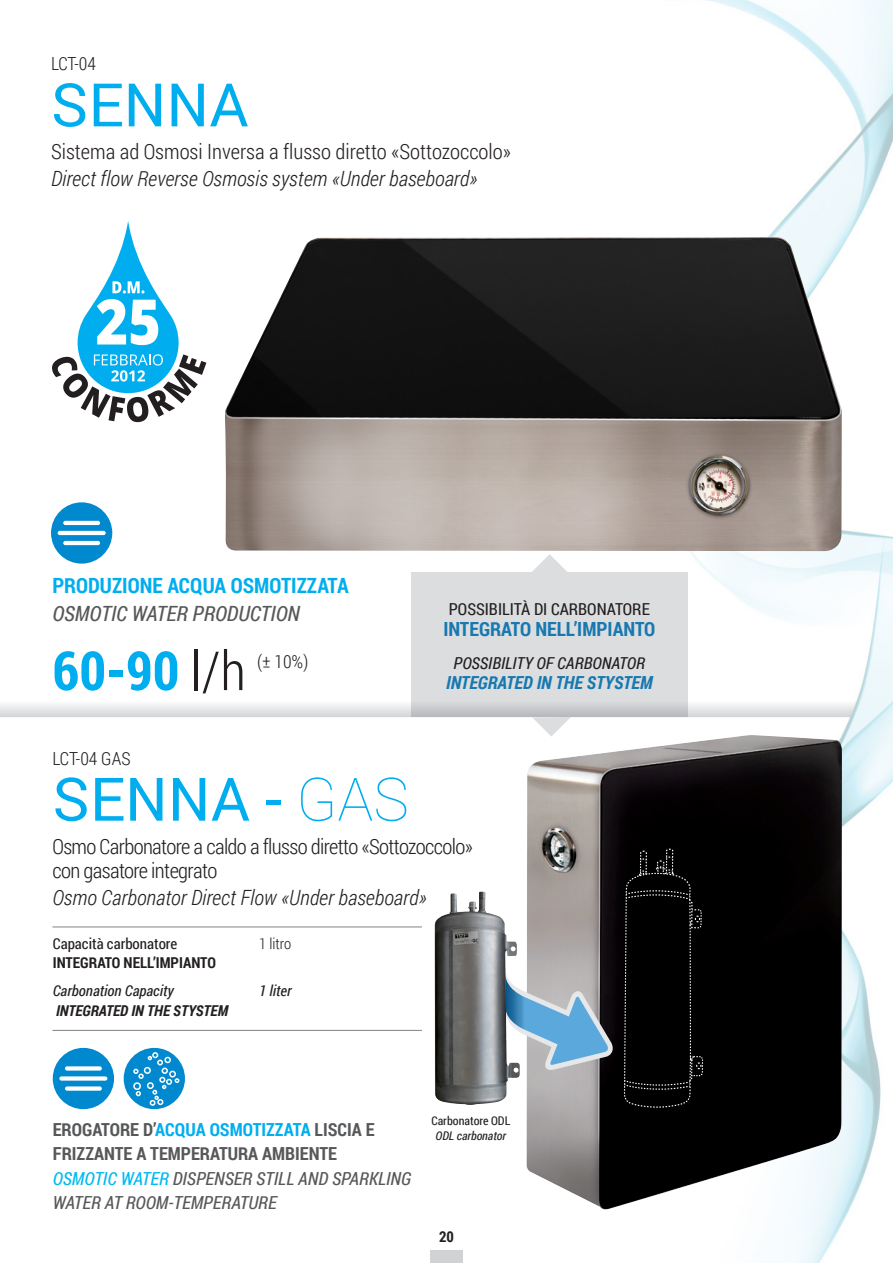
<style>
.page{position:relative;width:893px;height:1263px;background:#fff}
.page>*{position:absolute;margin:0;border:0;box-sizing:border-box;transform-origin:0 0}
.t1{font:60px "Roboto";color:#00aeef}
.t2{font:700 54px "Roboto Condensed";color:#00aeef}
.t3{font:italic 300 21px "Roboto Condensed";color:#231f20}
.t4{font:300 21px/24px "Roboto Condensed";letter-spacing:-.03em;color:#231f20}
.t5{font:300 21px "Roboto Condensed";color:#231f20}
.t6{font:700 21px "Roboto Condensed";color:#00aeef}
.t7{font:italic 21px "Roboto Condensed";color:#57585a}
.t8{font:700 19.5px "Roboto Condensed";color:#1779b0}
.t9{font:700 18px/24px "Roboto Condensed";color:#57585a}
.t10{font:italic 18px/24px "Roboto Condensed";color:#57585a}
.t11{font:italic 700 18px "Roboto Condensed";color:#1779b0}
.t12{font:300 18px "Roboto Condensed";color:#231f20}
.t13{font:16.5px "Roboto Condensed";color:#231f20}
.t14{font:italic 16.5px "Roboto Condensed";color:#231f20}
.t15{font:700 15px/19.5px "Roboto Condensed";color:#231f20}
.t16{font:italic 700 15px/19.5px "Roboto Condensed";color:#231f20}
.t17{font:italic 15px "Roboto Condensed";color:#231f20}
.t18{font:300 15px "Roboto Condensed";color:#231f20}
.t19{font:12px "Roboto Condensed";color:#231f20}
.t20{font:italic 12px "Roboto Condensed";color:#231f20}
.s1{font-weight:300;color:#231f20}
.s2{font-weight:100}
.s3{font-weight:400}
.s4{color:#00aeef}
.s5{color:#00baf1}
</style>
<div class="page">
<div style="left:430px;top:1250px;width:33px;height:13px;background:#d1d2d4"></div>
<img style="left:690px;top:0;width:203px;height:1263px">
<img style="left:225px;top:237px;width:617px;height:314px">
<img style="left:526px;top:737px;width:316px;height:472px">
<div style="left:411px;top:572px;width:277px;height:145px;background:#dcdddf"></div>
<svg style="left:532px;top:554px;width:35px;height:18px"></svg>
<svg style="left:0;top:700px;width:857px;height:37px"></svg>
<svg style="left:52px;top:221px;width:154px;height:201px"></svg>
<div style="left:51px;top:502px;width:61px;height:62px;background:#0089cf;border-radius:50%"></div>
<hr style="left:58px;top:531px;width:48px;height:4px;background:#fff;border-radius:2px">
<hr style="left:63px;top:541px;width:37px;height:4px;background:#fff;border-radius:2px">
<hr style="left:63px;top:521px;width:37px;height:4px;background:#fff;border-radius:2px">
<div style="left:53px;top:1048px;width:61px;height:61px;background:#0089cf;border-radius:50%"></div>
<div style="left:59px;top:1076px;width:48px;height:5px;background:#fff;border-radius:2px"></div>
<div style="left:65px;top:1086px;width:37px;height:5px;background:#fff;border-radius:2px"></div>
<svg style="left:65px;top:1066px;width:37px;height:4px"></svg>
<div style="left:124px;top:1048px;width:61px;height:61px;background:#0089cf;border-radius:50%"></div>
<svg style="left:132px;top:1051px;width:48px;height:56px"></svg>
<hr style="left:52px;top:1030px;width:370px;height:1px;background:#808285">
<hr style="left:52px;top:926px;width:370px;height:1px;background:#808285">
<svg style="left:623px;top:848px;width:81px;height:260px;background:#080708"></svg>
<svg style="left:505px;top:969px;width:108px;height:103px;background:#8fa8bb"></svg>
<img style="left:434px;top:891px;width:48px;height:209px">
<p class="t12" style="left:51px;top:51px;width:46px">LCT-04</p>
<p class="t1" style="left:51px;top:63px;width:199px">SENNA</p>
<p class="t5" style="left:51px;top:137px;width:461px">Sistema ad Osmosi Inversa a flusso diretto «Sottozoccolo»</p>
<p class="t3" style="left:51px;top:164px;width:428px">Direct flow Reverse Osmosis system «Under baseboard»</p>
<p class="t6" style="left:52px;top:570px;width:298px">PRODUZIONE ACQUA OSMOTIZZATA</p>
<p class="t7" style="left:52px;top:599px;width:249px">OSMOTIC WATER PRODUCTION</p>
<p class="t2" style="left:52px;top:633px;width:195px">60-90 <span class="s1">l/h</span></p>
<p class="t12" style="left:257px;top:649px;width:53px">(± 10%)</p>
<p class="t12" style="left:52px;top:746px;width:80px">LCT-04 GAS</p>
<p class="t13" style="left:449px;top:597px;width:202px">POSSIBILITÀ DI CARBONATORE</p>
<p class="t8" style="left:443px;top:615px;width:214px">INTEGRATO NELL’IMPIANTO</p>
<p class="t14" style="left:454px;top:652px;width:193px">POSSIBILITY OF CARBONATOR</p>
<p class="t11" style="left:446px;top:670px;width:208px">INTEGRATED IN THE STYSTEM</p>
<p class="t1" style="left:52px;top:757px;width:358px">SENNA - <span class="s2">GAS</span></p>
<p class="t4" style="left:52px;top:833px;width:422px">Osmo Carbonatore a caldo a flusso diretto «Sottozoccolo» con gasatore integrato</p>
<p class="t3" style="left:52px;top:883px;width:376px">Osmo Carbonator Direct Flow «Under baseboard»</p>
<p class="t15" style="left:53px;top:933px;width:165px"><span class="s3">Capacità carbonatore<br></span>INTEGRATO NELL’IMPIANTO</p>
<p class="t16" style="left:53px;top:981px;width:177px"><span class="s3">Carbonation Capacity<br></span>INTEGRATED IN THE STYSTEM</p>
<p class="t18" style="left:259px;top:933px;width:34px">1 litro</p>
<p class="t17" style="left:259px;top:980px;width:34px">1 liter</p>
<p class="t9" style="left:53px;top:1116px;width:323px">EROGATORE D’<span class="s4">ACQUA OSMOTIZZATA</span> LISCIA E<br>FRIZZANTE A TEMPERATURA AMBIENTE</p>
<p class="t10" style="left:53px;top:1166px;width:360px"><span class="s5">OSMOTIC WATER</span> DISPENSER STILL AND SPARKLING<br>WATER AT ROOM-TEMPERATURE</p>
<p class="t19" style="left:431px;top:1112px;width:80px">Carbonatore ODL</p>
<p class="t20" style="left:436px;top:1127px;width:72px">ODL carbonator</p>
<p class="t15" style="left:439px;top:1226px;width:16px">20</p>
</div>
